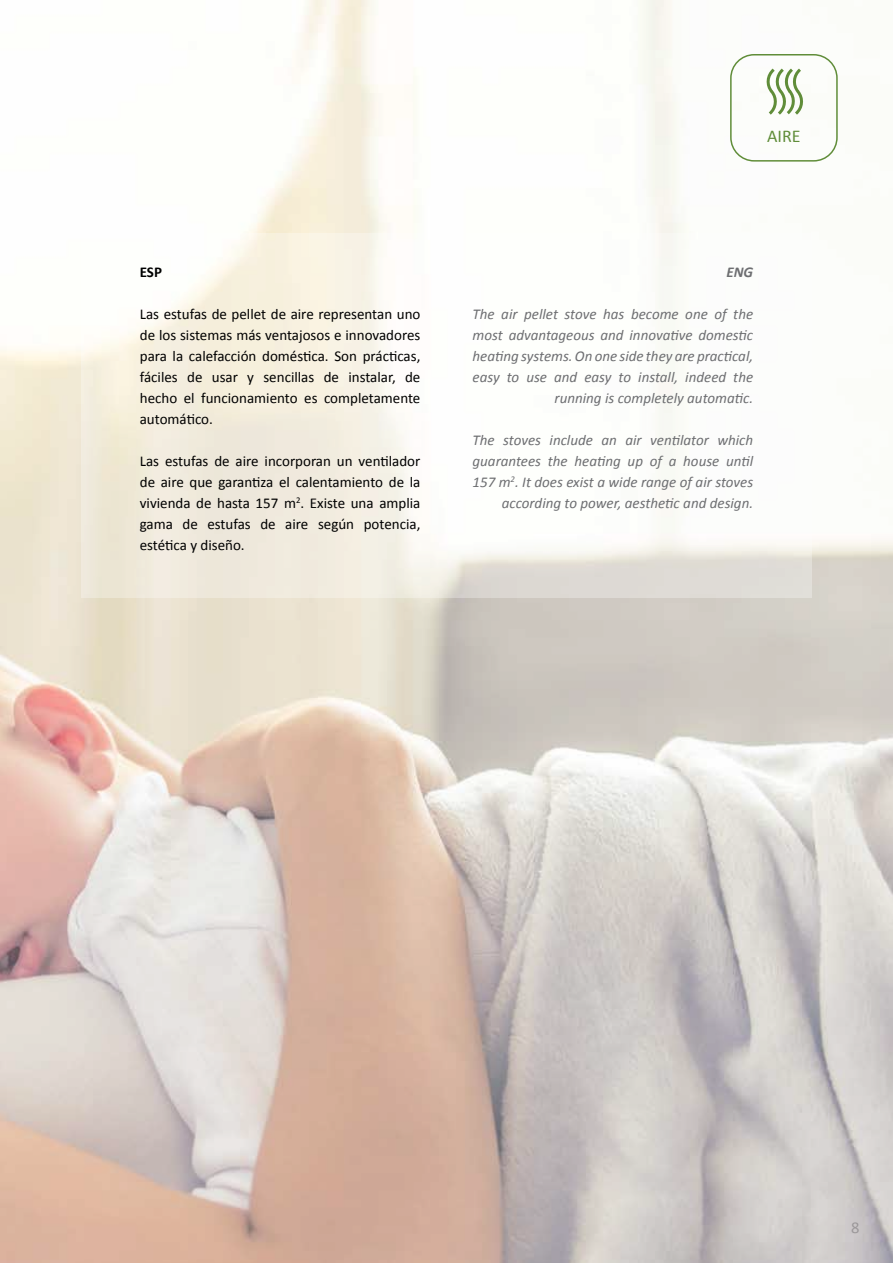
<style>
.page{position:relative;width:893px;height:1263px;background:#fff}
.page>*{position:absolute;margin:0;border:0;box-sizing:border-box;transform-origin:0 0}
.t1{font:18px "Calibri";color:#608d39}
.t2{font:16.5px "Calibri";color:#636466}
.t3{font:15px/21px "Calibri";color:#000;text-align:justify}
.t4{font:italic 15px/21px "Calibri";color:#6d6e71;text-align:right}
.t5{font:700 15px "Calibri";color:#000}
.t6{font:italic 700 15px "Calibri";color:#6d6e71}
</style>
<div class="page">
<img style="left:0;top:0;width:893px;height:1263px">
<div style="left:730px;top:54px;width:108px;height:108px;border:2px solid #608d39;border-radius:23px"></div>
<svg style="left:765px;top:65px;width:39px;height:53px"></svg>
<svg style="left:81px;top:233px;width:731px;height:364px;fill:#fcfbf6"></svg>
<p class="t5" style="left:140px;top:262px;width:24px">ESP</p>
<p class="t3" style="left:140px;top:304px;width:282px">Las estufas de pellet de aire representan uno de los sistemas más ventajosos e innovadores para la calefacción doméstica. Son prácticas, fáciles de usar y sencillas de instalar, de hecho el funcionamiento es completamente automático.</p>
<p class="t3" style="left:140px;top:451px;width:282px">Las estufas de aire incorporan un ventilador de aire que garantiza el calentamiento de la vivienda de hasta 157 m<sup>2</sup>. Existe una amplia gama de estufas de aire según potencia, estética y diseño.</p>
<p class="t1" style="left:767px;top:125px;width:35px">AIRE</p>
<p class="t6" style="left:726px;top:262px;width:28px">ENG</p>
<p class="t4" style="left:473px;top:303px;width:282px">The air pellet stove has become one of the most advantageous and innovative domestic heating systems. On one side they are practical, easy to use and easy to install, indeed the running is completely automatic.</p>
<p class="t4" style="left:473px;top:429px;width:282px">The stoves include an air ventilator which guarantees the heating up of a house until 157 m<sup>2</sup>. It does exist a wide range of air stoves according to power, aesthetic and design.</p>
<p class="t2" style="left:851px;top:1217px;width:10px">8</p>
</div>
